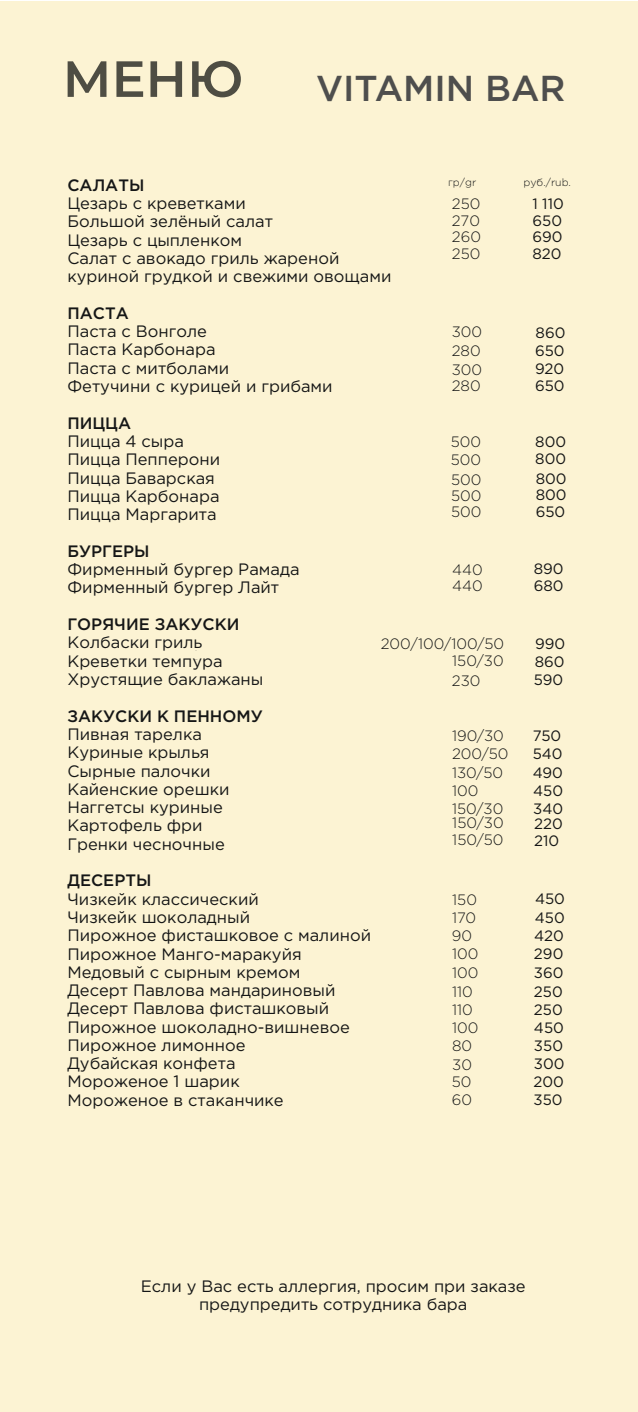
<style>
.page{position:relative;width:638px;height:1412px;background:#fff}
.page>*{position:absolute;margin:0;border:0;box-sizing:border-box;transform-origin:0 0}
.t1{font:600 50.85px "Montserrat";color:#4e4d43}
.t2{font:500 36px "Gotham Pro";color:#4e4e4d}
.t3{font:16.5px/18.3px "Gotham Pro";color:#151616}
.t4{font:500 16.5px "Gotham Pro";color:#151616}
.t5{font:300 15px/16.5px "Gotham Pro";color:#151616}
.t6{font:15px/16.6px "Gotham Pro";color:#151616}
.t7{font:300 10.5px "Gotham Pro";color:#151616}
</style>
<div class="page">
<div style="left:0;top:1px;width:638px;height:1411px;background:#fcf3d3"></div>
<h1 class="t1" style="left:63px;top:48px;width:182px">МЕНЮ</h1>
<h2 class="t2" style="left:316px;top:74px;width:251px">VITAMIN BAR</h2>
<p class="t7" style="left:448px;top:179px;width:30px">гр/gr</p>
<p class="t7" style="left:523px;top:179px;width:49px">руб./rub.</p>
<p class="t4" style="left:67px;top:179px;width:78px">САЛАТЫ</p>
<p class="t3" style="left:67px;top:195px;width:325px">Цезарь с креветками<br>Большой зелёный салат<br>Цезарь с цыпленком<br>Салат с авокадо гриль жареной куриной грудкой и свежими овощами</p>
<p class="t4" style="left:67px;top:307px;width:63px">ПАСТА</p>
<p class="t3" style="left:67px;top:323px;width:267px">Паста с Вонголе<br>Паста Карбонара<br>Паста с митболами<br>Фетучини с курицей и грибами</p>
<p class="t4" style="left:67px;top:417px;width:65px">ПИЦЦА</p>
<p class="t3" style="left:67px;top:433px;width:154px">Пицца 4 сыра<br>Пицца Пепперони<br>Пицца Баварская<br>Пицца Карбонара<br>Пицца Маргарита</p>
<p class="t4" style="left:67px;top:545px;width:84px">БУРГЕРЫ</p>
<p class="t3" style="left:67px;top:561px;width:234px">Фирменный бургер Рамада<br>Фирменный бургер Лайт</p>
<p class="t4" style="left:67px;top:618px;width:173px">ГОРЯЧИЕ ЗАКУСКИ</p>
<p class="t3" style="left:67px;top:634px;width:197px">Колбаски гриль<br>Креветки темпура<br>Хрустящие баклажаны</p>
<p class="t4" style="left:67px;top:710px;width:197px">ЗАКУСКИ К ПЕННОМУ</p>
<p class="t3" style="left:67px;top:726px;width:163px">Пивная тарелка<br>Куриные крылья<br>Сырные палочки<br>Кайенские орешки<br>Наггетсы куриные<br>Картофель фри<br>Гренки чесночные</p>
<p class="t4" style="left:67px;top:874px;width:85px">ДЕСЕРТЫ</p>
<p class="t3" style="left:67px;top:891px;width:305px">Чизкейк классический<br>Чизкейк шоколадный<br>Пирожное фисташковое с малиной<br>Пирожное Манго-маракуйя<br>Медовый с сырным кремом<br>Десерт Павлова мандариновый<br>Десерт Павлова фисташковый<br>Пирожное шоколадно-вишневое<br>Пирожное лимонное<br>Дубайская конфета<br>Мороженое 1 шарик<br>Мороженое в стаканчике</p>
<p class="t6" style="left:532px;top:196px;width:33px;text-align:justify">1 110<br>650<br>690<br>820</p>
<p class="t5" style="left:452px;top:197px;width:31px;text-align:justify">250<br>270<br>260<br>250</p>
<p class="t5" style="left:452px;top:325px;width:32px">300</p>
<p class="t6" style="left:535px;top:324px;width:32px;line-height:18.5px">860<br>650</p>
<p class="t5" style="left:452px;top:343px;width:30px">280</p>
<p class="t6" style="left:535px;top:361px;width:31px">920<br>650</p>
<p class="t5" style="left:452px;top:362px;width:32px">300<br>280</p>
<p class="t5" style="left:451px;top:434px;width:32px;line-height:17.5px">500<br>500</p>
<p class="t5" style="left:451px;top:472px;width:32px;text-align:justify">500<br>500<br>500</p>
<p class="t6" style="left:535px;top:435px;width:32px">800<br>800</p>
<p class="t6" style="left:536px;top:471px;width:32px;text-align:justify">800<br>800<br>650</p>
<p class="t6" style="left:534px;top:562px;width:31px">890<br>680</p>
<p class="t5" style="left:452px;top:562px;width:32px">440<br>440</p>
<p class="t5" style="left:381px;top:636px;width:125px">200/100/100/50</p>
<p class="t5" style="left:452px;top:673px;width:30px">230</p>
<p class="t6" style="left:535px;top:636px;width:32px">990</p>
<p class="t6" style="left:534px;top:672px;width:31px">590</p>
<p class="t5" style="left:452px;top:654px;width:53px">150/30</p>
<p class="t6" style="left:535px;top:654px;width:31px">860</p>
<p class="t5" style="left:452px;top:728px;width:53px">190/30</p>
<p class="t6" style="left:533px;top:728px;width:30px">750</p>
<p class="t6" style="left:533px;top:765px;width:32px">490</p>
<p class="t6" style="left:533px;top:801px;width:31px">340</p>
<p class="t5" style="left:452px;top:745px;width:58px;line-height:18.5px">200/50<br>130/50<br>100<br>150/30</p>
<p class="t6" style="left:533px;top:746px;width:31px">540</p>
<p class="t6" style="left:533px;top:783px;width:31px">450</p>
<p class="t6" style="left:534px;top:816px;width:30px">220<br>210</p>
<p class="t5" style="left:452px;top:816px;width:53px">150/30<br>150/50</p>
<p class="t6" style="left:535px;top:891px;width:31px">450</p>
<p class="t5" style="left:452px;top:891px;width:27px;line-height:18.1px;text-align:justify">150<br>170<br>90</p>
<p class="t6" style="left:534px;top:909px;width:32px;line-height:18px;text-align:justify">450<br>420<br>290</p>
<p class="t5" style="left:452px;top:946px;width:28px">100</p>
<p class="t5" style="left:452px;top:965px;width:28px">100</p>
<p class="t6" style="left:534px;top:965px;width:31px">360</p>
<p class="t5" style="left:452px;top:984px;width:22px">110</p>
<p class="t6" style="left:534px;top:984px;width:30px">250</p>
<p class="t5" style="left:452px;top:1002px;width:22px">110</p>
<p class="t6" style="left:534px;top:1002px;width:30px">250</p>
<p class="t5" style="left:452px;top:1021px;width:28px">100</p>
<p class="t6" style="left:534px;top:1020px;width:31px">450</p>
<p class="t5" style="left:452px;top:1038px;width:22px">80</p>
<p class="t6" style="left:534px;top:1038px;width:31px">350</p>
<p class="t5" style="left:452px;top:1057px;width:21px">30</p>
<p class="t6" style="left:534px;top:1057px;width:32px">300</p>
<p class="t5" style="left:452px;top:1074px;width:21px">50</p>
<p class="t6" style="left:533px;top:1074px;width:32px">200</p>
<p class="t5" style="left:452px;top:1092px;width:22px">60</p>
<p class="t6" style="left:533px;top:1092px;width:31px">350</p>
<p class="t3" style="left:141px;top:1277px;width:386px;text-align:center">Если у Вас есть аллергия, просим при заказе предупредить сотрудника бара</p>
</div>
